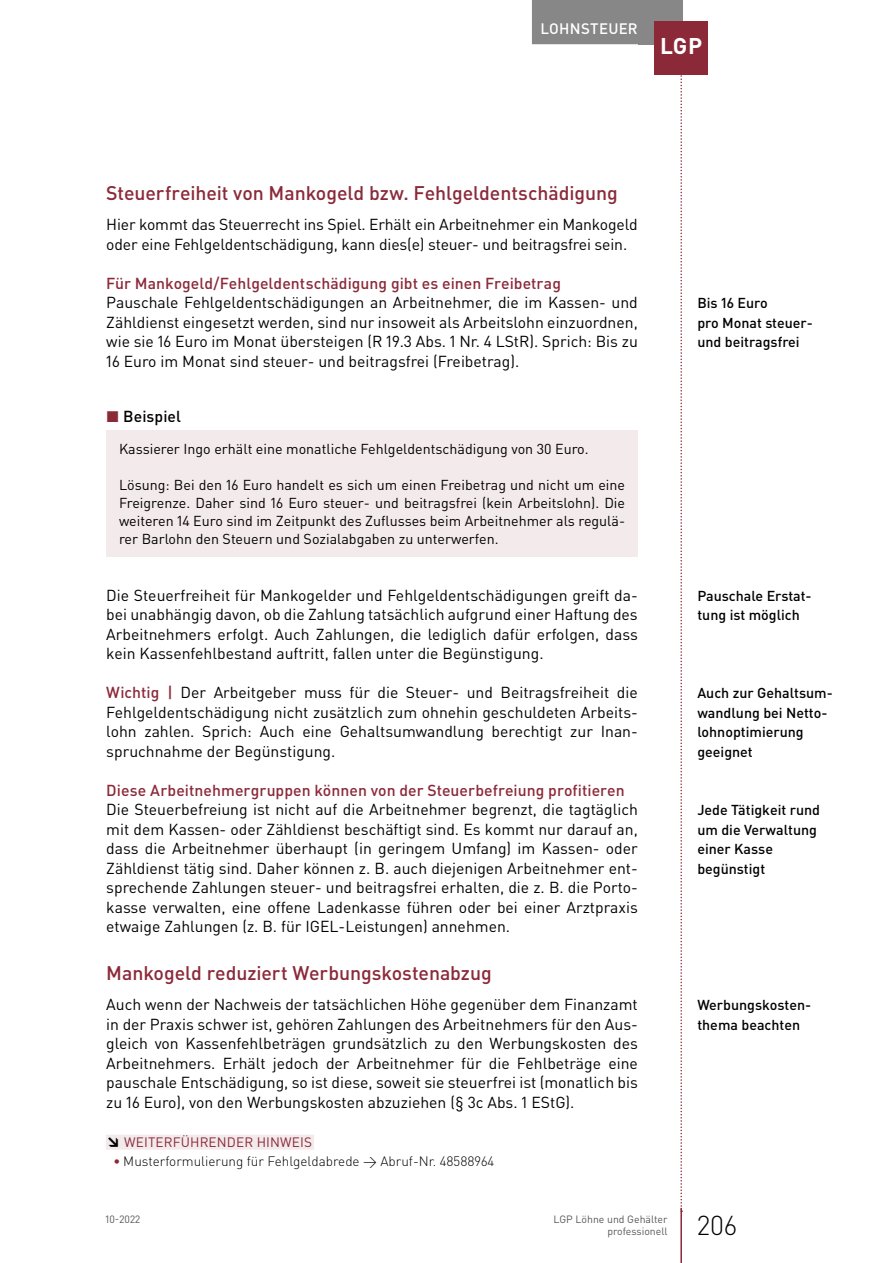
<style>
.page{position:relative;width:893px;height:1263px;background:#fff}
.page>*{position:absolute;margin:0;border:0;box-sizing:border-box;transform-origin:0 0}
.t1{font:300 27px "DIN Pro";color:#000}
.t2{font:700 22.5px "DIN Pro";color:#fff}
.t3{font:500 19.5px "DIN Pro";letter-spacing:-.005em;color:#8b2939}
.t4{font:15.75px/19.5px "DIN Pro";color:#000;text-align:justify}
.t5{font:500 15.75px "DIN Pro";letter-spacing:.005em;color:#8b2939}
.t6{font:500 15.75px "DIN Pro";letter-spacing:.005em;color:#000}
.t7{font:500 15px "DIN Pro";letter-spacing:.015em;color:#fff}
.t8{font:14.25px/18px "DIN Pro";color:#000;text-align:justify}
.t9{font:500 14.25px/19.5px "DIN Pro";color:#000}
.t10{font:300 13.5px "DIN Pro";color:#000}
.t11{font:13.5px "DIN Pro";letter-spacing:.01em;color:#8b2939}
.t12{font:10.5px/12.8px "DIN Pro";color:#575756;text-align:right}
.s1{color:#8b2939}
.s2{font-weight:500;color:#8b2939}
.s3{font-weight:900;color:#000}
</style>
<div class="page">
<svg style="left:680px;top:74px;width:2px;height:1134px"></svg>
<div style="left:638px;top:0;width:44px;height:44px;background:#878787"></div>
<hr style="left:680px;top:1208px;width:2px;height:55px;background:#8b2939">
<div style="left:532px;top:0;width:114px;height:44px;background:#878787"></div>
<div style="left:655px;top:21px;width:53px;height:53px;background:#8b2939"></div>
<div style="left:106px;top:1135px;width:208px;height:15px;background:#f3eaeb"></div>
<div style="left:106px;top:430px;width:532px;height:127px;background:#f3eaeb"></div>
<p class="t7" style="left:540px;top:18px;width:99px">Lohnsteuer</p>
<h2 class="t2" style="left:660px;top:31px;width:44px">LGP</h2>
<p class="t3" style="left:106px;top:180px;width:513px">Steuerfreiheit von Mankogeld bzw. Fehlgeldentschädigung</p>
<p class="t4" style="left:106px;top:214px;width:533px">Hier kommt das Steuerrecht ins Spiel. Erhält ein Arbeitnehmer ein Mankogeld oder eine Fehlgeldentschädigung, kann dies(e) steuer- und beitragsfrei sein.</p>
<p class="t5" style="left:106px;top:272px;width:456px">Für Mankogeld/Fehlgeldentschädigung gibt es einen Freibetrag</p>
<p class="t4" style="left:106px;top:292px;width:533px">Pauschale Fehlgeldentschädigungen an Arbeitnehmer, die im Kassen- und Zähldienst eingesetzt werden, sind nur insoweit als Arbeitslohn einzuordnen, wie sie 16 Euro im Monat übersteigen (R 19.3 Abs. 1 Nr. 4 LStR). Sprich: Bis zu 16 Euro im Monat sind steuer- und beitragsfrei (Freibetrag).</p>
<p class="t6" style="left:106px;top:405px;width:76px"><span class="s1">◼</span> Beispiel</p>
<p class="t8" style="left:119px;top:439px;width:471px">Kassierer Ingo erhält eine monatliche Fehlgeldentschädigung von 30 Euro.</p>
<p class="t8" style="left:119px;top:475px;width:508px">Lösung: Bei den 16 Euro handelt es sich um einen Freibetrag und nicht um eine Freigrenze. Daher sind 16 Euro steuer- und beitragsfrei (kein Arbeitslohn). Die weiteren 14 Euro sind im Zeitpunkt des Zuflusses beim Arbeitnehmer als regulä&shy;rer Barlohn den Steuern und Sozialabgaben zu unterwerfen.</p>
<p class="t4" style="left:106px;top:585px;width:533px">Die Steuerfreiheit für Mankogelder und Fehlgeldentschädigungen greift da&shy;bei unabhängig davon, ob die Zahlung tatsächlich aufgrund einer Haftung des Arbeitnehmers erfolgt. Auch Zahlungen, die lediglich dafür erfolgen, dass kein Kassenfehlbestand auftritt, fallen unter die Begünstigung.</p>
<p class="t4" style="left:106px;top:682px;width:533px"><span class="s2">Wichtig |</span> Der Arbeitgeber muss für die Steuer- und Beitragsfreiheit die Fehlgeldentschädigung nicht zusätzlich zum ohnehin geschuldeten Arbeits&shy;lohn zahlen. Sprich: Auch eine Gehaltsumwandlung berechtigt zur Inan&shy;spruchnahme der Begünstigung.</p>
<p class="t5" style="left:106px;top:779px;width:520px">Diese Arbeitnehmergruppen können von der Steuerbefreiung profitieren</p>
<p class="t4" style="left:106px;top:799px;width:533px">Die Steuerbefreiung ist nicht auf die Arbeitnehmer begrenzt, die tagtäglich mit dem Kassen- oder Zähldienst beschäftigt sind. Es kommt nur darauf an, dass die Arbeitnehmer überhaupt (in geringem Umfang) im Kassen- oder Zähldienst tätig sind. Daher können z. B. auch diejenigen Arbeitnehmer ent&shy;sprechende Zahlungen steuer- und beitragsfrei erhalten, die z. B. die Porto&shy;kasse verwalten, eine offene Ladenkasse führen oder bei einer Arztpraxis etwaige Zahlungen (z. B. für IGEL-Leistungen) annehmen.</p>
<p class="t3" style="left:106px;top:960px;width:387px">Mankogeld reduziert Werbungskostenabzug</p>
<p class="t4" style="left:106px;top:994px;width:533px">Auch wenn der Nachweis der tatsächlichen Höhe gegenüber dem Finanzamt in der Praxis schwer ist, gehören Zahlungen des Arbeitnehmers für den Aus&shy;gleich von Kassenfehlbeträgen grundsätzlich zu den Werbungskosten des Arbeitnehmers. Erhält jedoch der Arbeitnehmer für die Fehlbeträge eine pauschale Entschädigung, so ist diese, soweit sie steuerfrei ist (monatlich bis zu 16 Euro), von den Werbungskosten abzuziehen (§ 3c Abs. 1 EStG).</p>
<p class="t11" style="left:106px;top:1133px;width:207px"><span class="s3">↘</span> WEITERFÜHRENDER HINWEIS</p>
<p class="t10" style="left:114px;top:1152px;width:382px"><span class="s2">•</span> Musterformulierung für Fehlgeldabrede → Abruf-Nr. 48588964</p>
<p class="t9" style="left:697px;top:293px;width:117px">Bis 16 Euro<br>pro Monat steuer&shy;und beitragsfrei</p>
<p class="t9" style="left:697px;top:585px;width:116px">Pauschale Erstat&shy;tung ist möglich</p>
<p class="t9" style="left:697px;top:683px;width:137px">Auch zur Gehaltsum&shy;wandlung bei Netto&shy;lohnoptimierung geeignet</p>
<p class="t9" style="left:697px;top:800px;width:124px">Jede Tätigkeit rund um die Verwaltung einer Kasse begünstigt</p>
<p class="t9" style="left:697px;top:995px;width:115px">Werbungskosten&shy;thema beachten</p>
<p class="t12" style="left:106px;top:1212px;width:36px">10-2022</p>
<p class="t12" style="left:554px;top:1212px;width:115px">LGP Löhne und Gehälter professionell</p>
<h1 class="t1" style="left:697px;top:1207px;width:41px">206</h1>
</div>
